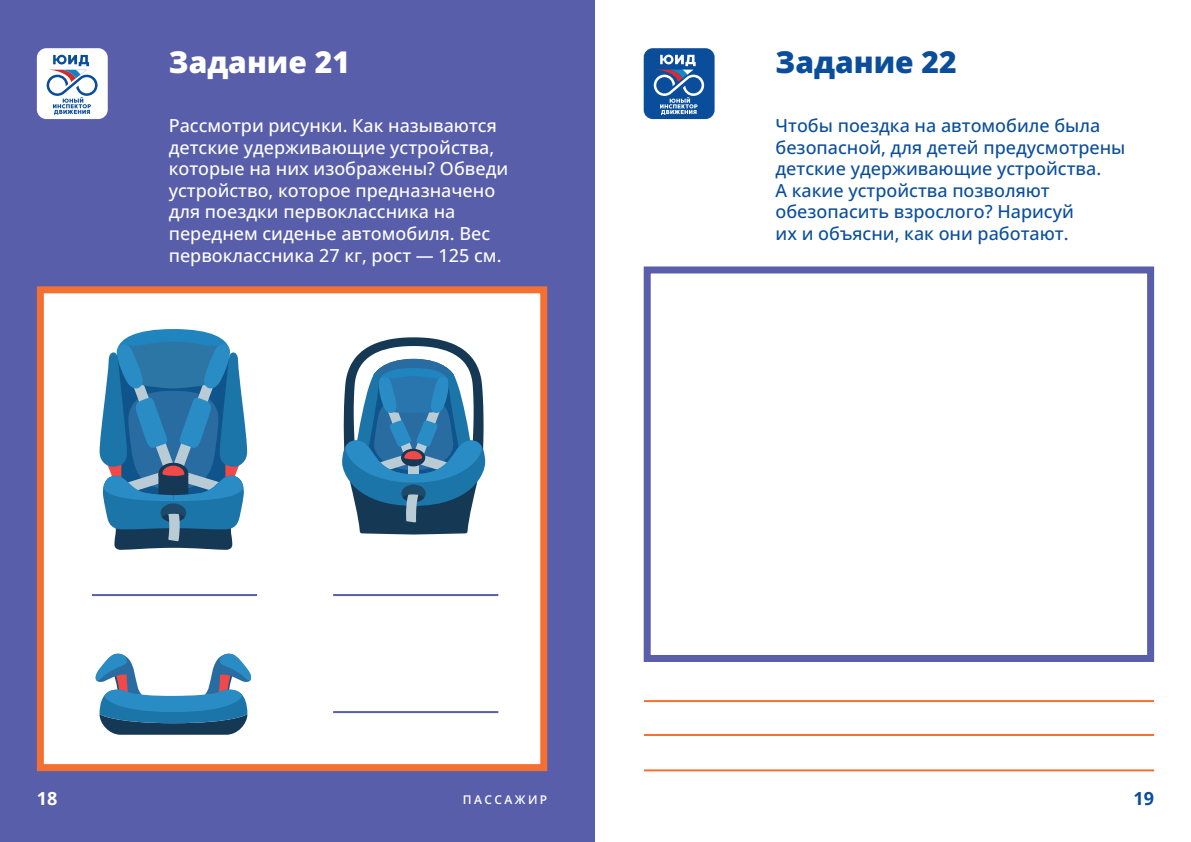
<style>
.page{position:relative;width:1191px;height:842px;background:#fff}
.page>*{position:absolute;margin:0;border:0;box-sizing:border-box;transform-origin:0 0}
.t1{font:800 30px "Open Sans";color:#fff}
.t2{font:800 30px "Open Sans";color:#0a4e9b}
.t3{font:500 18px/21.6px "Open Sans";color:#fff}
.t4{font:500 18px/21.6px "Open Sans";color:#0a4e9b}
.t5{font:700 18px "Open Sans";color:#fff}
.t6{font:700 18px "Open Sans";color:#0a4e9b}
.t7{font:600 12px "Open Sans";letter-spacing:.2em;color:#fff}
</style>
<div class="page">
<div style="left:0;top:0;width:595px;height:842px;background:#585eaa"></div>
<div style="left:37px;top:48px;width:71px;height:71px;background:#fff;border-radius:10px"></div>
<svg style="left:47px;top:55px;width:51px;height:60px"></svg>
<div style="left:40px;top:290px;width:504px;height:478px;background:#fff"></div>
<svg style="left:100px;top:329px;width:147px;height:221px;background:#4583ad"></svg>
<svg style="left:342px;top:337px;width:144px;height:197px"></svg>
<svg style="left:95px;top:653px;width:157px;height:82px"></svg>
<div style="left:37px;top:286px;width:510px;height:485px;border:7px solid #f37032"></div>
<hr style="left:92px;top:594px;width:165px;height:2px;background:#585eaa">
<hr style="left:333px;top:594px;width:165px;height:2px;background:#585eaa">
<hr style="left:333px;top:711px;width:165px;height:2px;background:#585eaa">
<div style="left:643px;top:266px;width:511px;height:396px;background:#fff;border:7px solid #585eaa"></div>
<div style="left:643px;top:48px;width:71px;height:71px;background:#0a4e9b;border-radius:9px"></div>
<svg style="left:653px;top:55px;width:51px;height:60px"></svg>
<hr style="left:644px;top:769px;width:510px;height:2px;background:#f37032">
<hr style="left:644px;top:734px;width:510px;height:2px;background:#f37032">
<hr style="left:644px;top:700px;width:510px;height:2px;background:#f37032">
<h1 class="t1" style="left:169px;top:42px;width:183px">Задание 21</h1>
<p class="t3" style="left:169px;top:114px;width:341px">Рассмотри рисунки. Как называются детские удерживающие устройства, которые на них изображены? Обведи устройство, которое предназначено для поездки первоклассника на переднем сиденье автомобиля. Вес первоклассника 27 кг, рост — 125 см.</p>
<h1 class="t2" style="left:775px;top:42px;width:183px">Задание 22</h1>
<p class="t4" style="left:775px;top:114px;width:351px">Чтобы поездка на автомобиле была безопасной, для детей предусмотрены детские удерживающие устройства.<br>А какие устройства позволяют обезопасить взрослого? Нарисуй<br>их и объясни, как они работают.</p>
<p class="t5" style="left:37px;top:786px;width:22px">18</p>
<p class="t6" style="left:1133px;top:786px;width:22px">19</p>
<p class="t7" style="left:472px;top:792px;width:76px">ПЕШЕХОД</p>
<p class="t7" style="left:463px;top:792px;width:86px">ПАССАЖИР</p>
</div>
